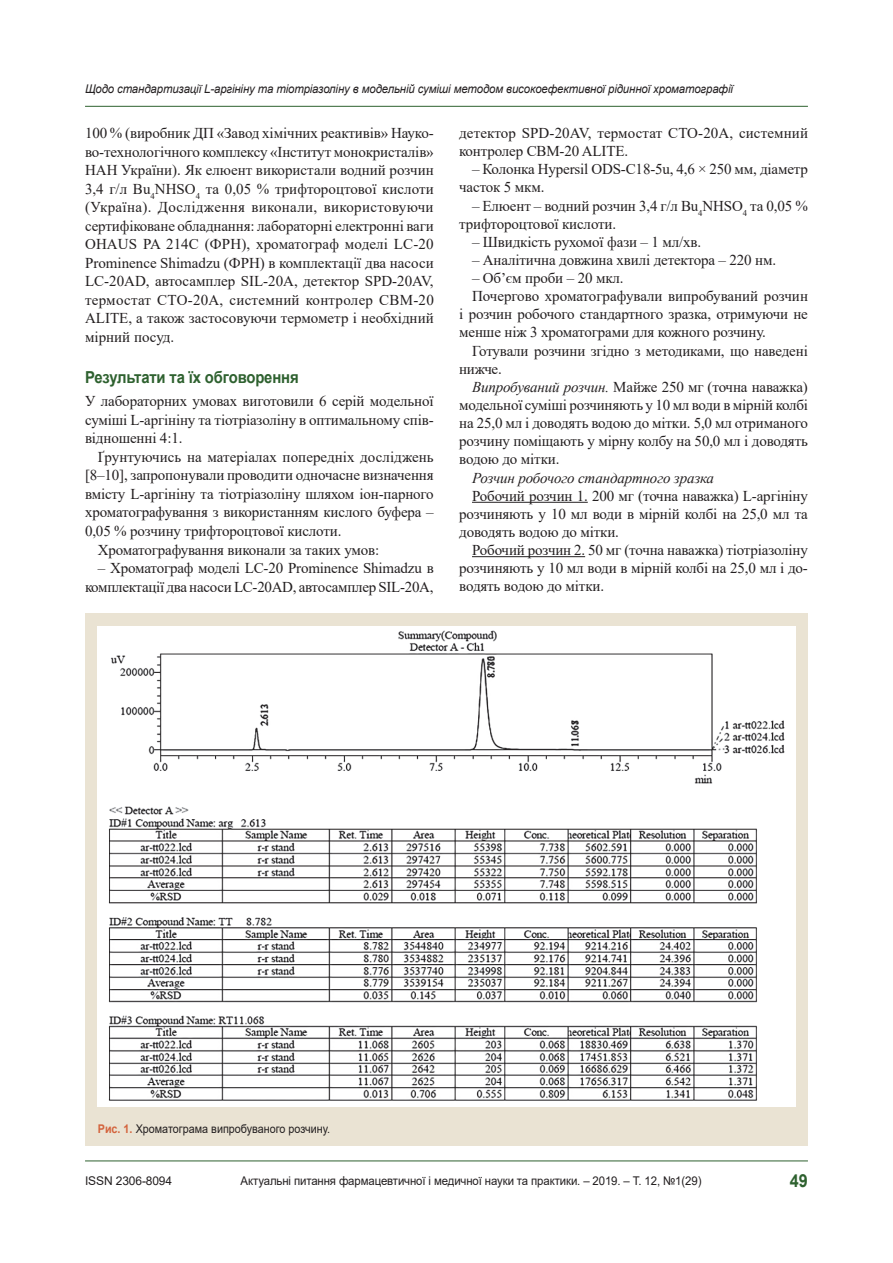
<style>
.page{position:relative;width:893px;height:1263px;background:#fff}
.page>*{position:absolute;margin:0;border:0;box-sizing:border-box;transform-origin:0 0}
.t1{font:700 18px "Arial";color:#2e612f;scale:.9 1}
.nazva{font:700 16.5px "Arial";letter-spacing:-.01em;color:#2e612f;scale:.9 1}
.tecst{font:15px/18.1px "Times New Roman";letter-spacing:-.01em;color:#231f20;text-align:justify}
.tecst_1{font:15px/18.6px "Times New Roman";letter-spacing:-.01em;color:#231f20;text-align:justify}
.tecst-2{font:italic 15px "Times New Roman";letter-spacing:-.01em;color:#231f20}
.Колонтитул_автор_наз{font:italic 12px "Arial";letter-spacing:-.01em;color:#231f20;scale:.95 1}
.примечание{font:12px "Arial";letter-spacing:-.01em;color:#231f20;scale:.95 1}
.примечание-2{font:12px "Arial";letter-spacing:-.01em;color:#231f20;scale:.9 1}
.примечание-3{font:12px "Arial";letter-spacing:-.01em;color:#231f20}
.s1{font-style:italic}
.s2{font-weight:700;color:#d4643d}
</style>
<div class="page">
<hr style="left:85px;top:1160px;width:723px;height:1px;background:#2e612f">
<hr style="left:85px;top:106px;width:723px;height:1px;background:#2e612f">
<hr style="left:472px;top:502px;width:116px;height:1px;background:#231f20">
<hr style="left:472px;top:556px;width:113px;height:1px;background:#231f20">
<div style="left:85px;top:614px;width:723px;height:532px;background:#eae3d3"></div>
<img style="left:98px;top:626px;width:697px;height:481px">
<p class="Колонтитул_автор_наз" style="left:85px;top:81px;width:683px">Щодо стандартизації L-аргініну та тіотріазоліну в модельній суміші методом високоефективної рідинної хроматографії</p>
<p class="tecst_1" style="left:85px;top:123px;width:350px">100 % (виробник ДП «Завод хімічних реактивів» Науко&shy;во-технологічного комплексу «Інститут монокристалів» НАН України). Як елюент використали водний розчин 3,4 г/л Bu<sub>4</sub>NHSO<sub>4</sub> та 0,05 % трифтороцтової кислоти (Україна). Дослідження виконали, використовуючи сертифіковане обладнання: лабораторні електронні ваги OHAUS PA 214C (ФРН), хроматограф моделі LC-20<br>Prominence Shimadzu (ФРН) в комплектації два насоси LC-20AD, автосамплер SIL-20A, детектор SPD-20AV, термостат CTO-20A, системний контролер CBM-20<br>ALITE, а також застосовуючи термометр і необхідний мірний посуд.</p>
<p class="nazva" style="left:85px;top:366px;width:239px">Результати та їх обговорення</p>
<p class="tecst_1" style="left:85px;top:391px;width:350px">У лабораторних умовах виготовили 6 серій модельної суміші L-аргініну та тіотріазоліну в оптимальному спів&shy;відношенні 4:1.</p>
<p class="tecst" style="left:85px;top:447px;width:350px;line-height:18.6px;text-indent:13px">Ґрунтуючись на матеріалах попередніх досліджень [8–10], запропонували проводити одночасне визначення вмісту L-аргініну та тіотріазоліну шляхом іон-парного хроматографування з використанням кислого буфера – 0,05 % розчину трифтороцтової кислоти.</p>
<p class="tecst" style="left:98px;top:540px;width:283px">Хроматографування виконали за таких умов:</p>
<p class="tecst" style="left:85px;top:558px;width:350px;line-height:18.6px;text-align:right">– Хроматограф моделі LC-20 Prominence Shimadzu в комплектації два насоси LC-20AD, автосамплер SIL-20A,</p>
<p class="tecst" style="left:459px;top:123px;width:350px">детектор SPD-20AV, термостат CTO-20A, системний контролер CBM-20 ALITE.</p>
<p class="tecst" style="left:459px;top:160px;width:350px;text-indent:13px">– Колонка Hypersil ODS-C18-5u, 4,6 × 250 мм, діаметр часток 5 мкм.</p>
<p class="tecst" style="left:459px;top:196px;width:350px;text-indent:13px">– Елюент – водний розчин 3,4 г/л Bu<sub>4</sub>NHSO<sub>4</sub> та 0,05 % трифтороцтової кислоти.</p>
<p class="tecst" style="left:472px;top:232px;width:231px">– Швидкість рухомої фази – 1 мл/хв.</p>
<p class="tecst" style="left:472px;top:250px;width:306px">– Аналітична довжина хвилі детектора – 220 нм.</p>
<p class="tecst" style="left:472px;top:268px;width:153px">– Об’єм проби – 20 мкл.</p>
<p class="tecst" style="left:459px;top:287px;width:350px;text-indent:13px">Почергово хроматографували випробуваний розчин і розчин робочого стандартного зразка, отримуючи не менше ніж 3 хроматограми для кожного розчину.</p>
<p class="tecst" style="left:459px;top:341px;width:350px;text-indent:13px">Готували розчини згідно з методиками, що наведені нижче.</p>
<p class="tecst" style="left:459px;top:377px;width:350px;text-indent:13px"><span class="s1">Випробуваний розчин.</span> Майже 250 мг (точна наважка) модельної суміші розчиняють у 10 мл води в мірній колбі на 25,0 мл і доводять водою до мітки. 5,0 мл отриманого розчину поміщають у мірну колбу на 50,0 мл і доводять водою до мітки.</p>
<p class="tecst-2" style="left:472px;top:467px;width:244px">Розчин робочого стандартного зразка</p>
<p class="tecst" style="left:459px;top:486px;width:350px;text-indent:13px">Робочий розчин 1. 200 мг (точна наважка) L-аргініну розчиняють у 10 мл води в мірній колбі на 25,0 мл та доводять водою до мітки.</p>
<p class="tecst" style="left:459px;top:540px;width:350px;text-indent:13px">Робочий розчин 2. 50 мг (точна наважка) тіотріазоліну розчиняють у 10 мл води в мірній колбі на 25,0 мл і до&shy;водять водою до мітки.</p>
<p class="примечание-2" style="left:98px;top:1121px;width:259px"><span class="s2">Рис. 1.</span> Хроматограма випробуваного розчину.</p>
<p class="примечание-3" style="left:85px;top:1172px;width:89px">ISSN 2306-8094</p>
<p class="примечание" style="left:241px;top:1172px;width:487px">Актуальні питання фармацевтичної і медичної науки та практики. – 2019. – Т. 12, №1(29)</p>
<p class="t1" style="left:790px;top:1168px;width:22px">49</p>
</div>
